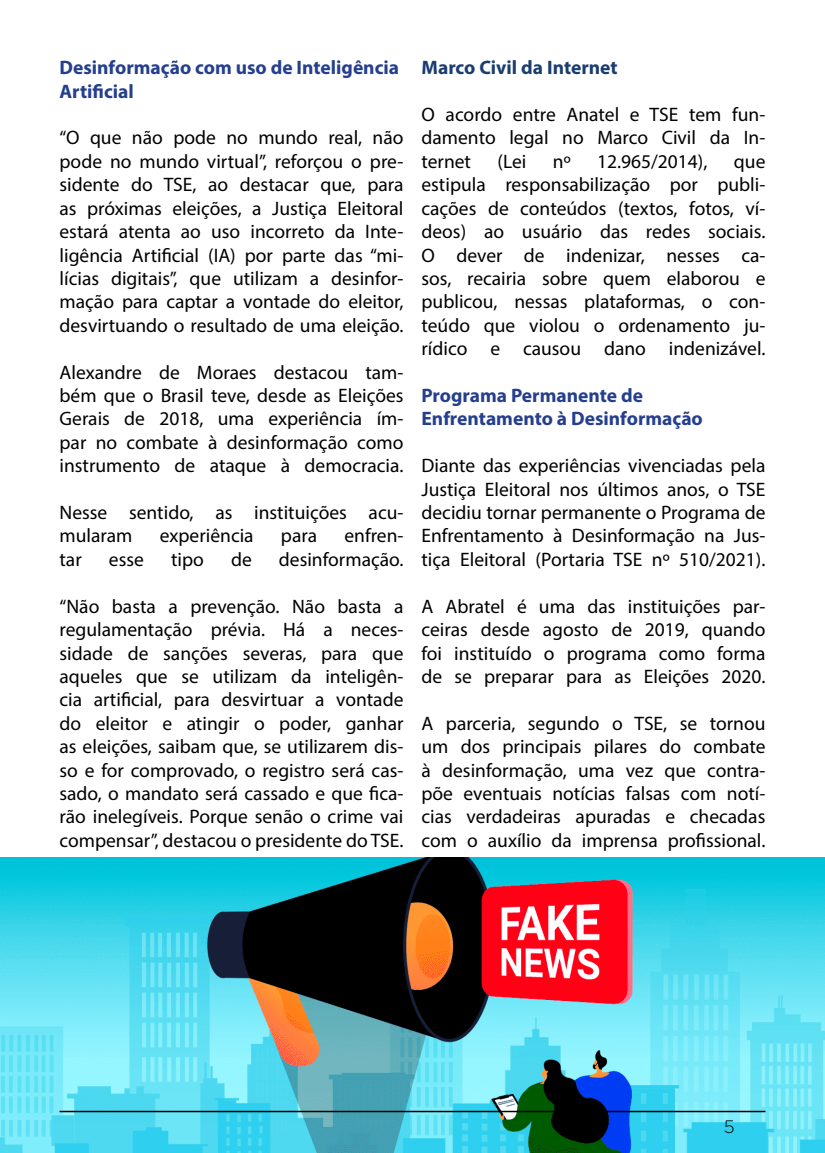
<style>
.page{position:relative;width:825px;height:1153px;background:#fff}
.page>*{position:absolute;margin:0;border:0;box-sizing:border-box;transform-origin:0 0}
.t1{font:19.5px/23.4px "Myriad Pro";color:#000;text-align:justify}
.t2{font:700 19.5px/23.4px "Myriad Pro";color:#253f8e}
.t3{font:700 19.5px "Myriad Pro";color:#1a3d70}
.t4{font:300 18px "Gotham Rounded";color:#000}
</style>
<div class="page">
<img style="left:0;top:857px;width:825px;height:295px">
<hr style="left:60px;top:1110px;width:705px;height:2px;background:#000">
<p class="t2" style="left:60px;top:55px;width:341px">Desinformação com uso de Inteligência<br>Artificial</p>
<p class="t1" style="left:60px;top:126px;width:345px">“O que não pode no mundo real, não pode no mundo virtual”, reforçou o pre&shy;sidente do TSE, ao destacar que, para as próximas eleições, a Justiça Eleitoral estará atenta ao uso incorreto da Inte&shy;ligência Artificial (IA) por parte das “mi&shy;lícias digitais”, que utilizam a desinfor&shy;mação para captar a vontade do eleitor, desvirtuando o resultado de uma eleição.</p>
<p class="t1" style="left:60px;top:360px;width:345px">Alexandre de Moraes destacou tam&shy;bém que o Brasil teve, desde as Eleições Gerais de 2018, uma experiência ím&shy;par no combate à desinformação como instrumento de ataque à democracia.</p>
<p class="t1" style="left:60px;top:500px;width:345px">Nesse sentido, as instituições acu&shy;mularam</p>
<p class="t1" style="left:160px;top:524px;width:95px">experiência</p>
<p class="t1" style="left:281px;top:524px;width:38px">para</p>
<p class="t1" style="left:344px;top:524px;width:61px">enfren-</p>
<p class="t1" style="left:60px;top:547px;width:24px">tar</p>
<p class="t1" style="left:109px;top:547px;width:36px">esse</p>
<p class="t1" style="left:171px;top:547px;width:34px">tipo</p>
<p class="t1" style="left:231px;top:547px;width:22px">de</p>
<p class="t1" style="left:279px;top:547px;width:126px">desinformação.</p>
<p class="t1" style="left:60px;top:594px;width:345px">“Não basta a prevenção. Não basta a regulamentação prévia. Há a neces&shy;sidade de sanções severas, para que aqueles que se utilizam da inteligên&shy;cia artificial, para desvirtuar a vontade</p>
<p class="t1" style="left:60px;top:711px;width:345px">do eleitor e atingir o poder, ganhar</p>
<p class="t1" style="left:60px;top:734px;width:345px">as eleições, saibam que, se utilizarem dis&shy;so e for comprovado, o registro será cas&shy;sado, o mandato será cassado e que fica&shy;rão inelegíveis. Porque senão o crime vai compensar”, destacou o presidente do TSE.</p>
<p class="t3" style="left:421px;top:55px;width:198px">Marco Civil da Internet</p>
<p class="t1" style="left:421px;top:102px;width:345px">O acordo entre Anatel e TSE tem fun&shy;damento legal no Marco Civil da In&shy;ternet</p>
<p class="t1" style="left:498px;top:149px;width:30px">(Lei</p>
<p class="t1" style="left:553px;top:149px;width:19px">nº</p>
<p class="t1" style="left:597px;top:149px;width:112px">12.965/2014),</p>
<p class="t1" style="left:734px;top:149px;width:33px">que</p>
<p class="t1" style="left:421px;top:173px;width:345px">estipula responsabilização por publi&shy;cações de conteúdos (textos, fotos, ví&shy;deos) ao usuário das redes sociais.</p>
<p class="t1" style="left:421px;top:243px;width:345px">O dever de indenizar, nesses ca&shy;sos, recairia sobre quem elaborou e</p>
<p class="t1" style="left:421px;top:290px;width:345px">publicou, nessas plataformas, o con&shy;teúdo que violou o ordenamento ju&shy;rídico e causou dano indenizável.</p>
<p class="t2" style="left:421px;top:383px;width:223px">Programa Permanente de</p>
<p class="t2" style="left:421px;top:406px;width:283px">Enfrentamento à Desinformação</p>
<p class="t1" style="left:421px;top:453px;width:345px">Diante das experiências vivenciadas pela Justiça Eleitoral nos últimos anos, o TSE decidiu tornar permanente o Programa de Enfrentamento à Desinformação na Jus&shy;tiça Eleitoral (Portaria TSE nº 510/2021).</p>
<p class="t1" style="left:421px;top:594px;width:345px">A Abratel é uma das instituições par&shy;ceiras desde agosto de 2019, quando foi instituído o programa como forma de se preparar para as Eleições 2020.</p>
<p class="t1" style="left:421px;top:711px;width:345px">A parceria, segundo o TSE, se tornou um dos principais pilares do combate à desinformação, uma vez que contra&shy;põe eventuais notícias falsas com notí&shy;cias verdadeiras apuradas e checadas com o auxílio da imprensa profissional.</p>
<p class="t4" style="left:724px;top:1114px;width:12px">5</p>
</div>
